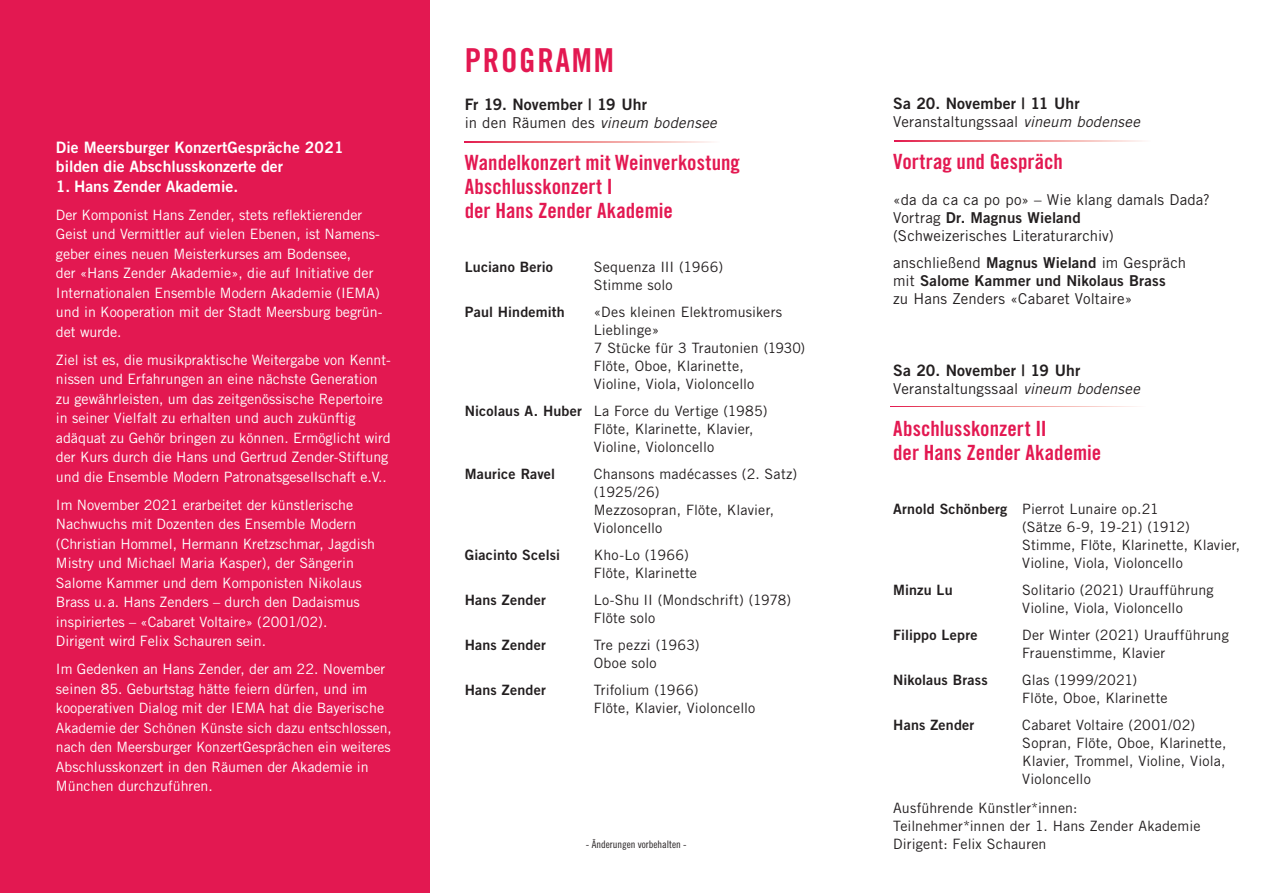
<style>
.page{position:relative;width:1276px;height:893px;background:#fff}
.page>*{position:absolute;margin:0;border:0;box-sizing:border-box;transform-origin:0 0}
.t1{font:33px "Trade Gothic LT Std Bd Cn 20";letter-spacing:.05em;color:#e31851}
.t2{font:21px/24px "Trade Gothic LT Std Bd Cn 20";color:#e31851}
.t3{font:15.75px/19.5px "Trade Gothic LT Std Bd 2";color:#fff}
.t4{font:15.75px "Trade Gothic LT Std Bd 2";letter-spacing:.01em;color:#231f20}
.t5{font:15px/27px "Trade Gothic LT Std";letter-spacing:.01em;color:#231f20}
.t6{font:15px "Trade Gothic LT Std Bd 2";letter-spacing:.01em;color:#231f20}
.t7{font:14.25px/19.5px "Trade Gothic LT Std";color:#fff}
.t8{font:14.25px/18px "Trade Gothic LT Std";letter-spacing:.01em;color:#231f20}
.t9{font:14.25px "Trade Gothic LT Std Bd 2";letter-spacing:.015em;color:#231f20}
.t10{font:10.35px "Trade Gothic LT Std Cn 18";color:#231f20}
.s1{font-style:italic}
.s2{font-size:15px}
.s3{font-family:"Trade Gothic LT Std Bd 2"}
.s4{font-family:"Trade Gothic LT Std"}
</style>
<div class="page">
<div style="left:0;top:0;width:429px;height:893px;background:#e31851"></div>
<svg style="left:895px;top:141px;width:248px;height:1px"></svg>
<svg style="left:464px;top:142px;width:248px;height:1px"></svg>
<svg style="left:890px;top:406px;width:248px;height:1px"></svg>
<p class="t3" style="left:56px;top:137px;width:289px">Die Meersburger KonzertGespräche 2021 bilden die Abschlusskonzerte der</p>
<p class="t3" style="left:56px;top:176px;width:184px">1. Hans Zender Akademie.</p>
<p class="t7" style="left:56px;top:205px;width:328px">Der Komponist Hans Zender, stets reflektierender Geist und Vermittler auf vielen Ebenen, ist Namens&shy;geber eines neuen Meisterkurses am Bodensee,<br>der «Hans Zender Akademie», die auf Initiative der Internationalen Ensemble Modern Akademie (IEMA) und in Kooperation mit der Stadt Meersburg begrün&shy;det wurde.</p>
<p class="t7" style="left:56px;top:350px;width:336px">Ziel ist es, die musikpraktische Weitergabe von Kennt&shy;nissen und Erfahrungen an eine nächste Generation zu gewährleisten, um das zeitgenössische Repertoire in seiner Vielfalt zu erhalten und auch zukünftig adäquat zu Gehör bringen zu können. Ermöglicht wird der Kurs durch die Hans und Gertrud Zender-Stiftung und die Ensemble Modern Patronatsgesellschaft e.V..</p>
<p class="t7" style="left:56px;top:495px;width:320px">Im November 2021 erarbeitet der künstlerische Nachwuchs mit Dozenten des Ensemble Modern (Christian Hommel, Hermann Kretzschmar, Jagdish Mistry und Michael Maria Kasper), der Sängerin Salome Kammer und dem Komponisten Nikolaus Brass u.a. Hans Zenders – durch den Dadaismus inspiriertes – «Cabaret Voltaire» (2001/02).<br>Dirigent wird Felix Schauren sein.</p>
<p class="t7" style="left:56px;top:659px;width:337px">Im Gedenken an Hans Zender, der am 22. November seinen 85. Geburtstag hätte feiern dürfen, und im kooperativen Dialog mit der IEMA hat die Bayerische Akademie der Schönen Künste sich dazu entschlossen, nach den Meersburger KonzertGesprächen ein weiteres Abschlusskonzert in den Räumen der Akademie in München durchzuführen.</p>
<h1 class="t1" style="left:465px;top:40px;width:151px">PROGRAMM</h1>
<p class="t4" style="left:465px;top:94px;width:184px">Fr 19. November | 19 Uhr</p>
<p class="t5" style="left:465px;top:109px;width:257px">i n d e n R ä u m e n d e s <span class="s1">vineum bodensee</span></p>
<h2 class="t2" style="left:465px;top:150px;width:277px">Wandelkonzert mit Weinverkostung<br>Abschlusskonzert I<br>der Hans Zender Akademie</h2>
<p class="t9" style="left:465px;top:258px;width:90px">Luciano Berio</p>
<p class="t8" style="left:594px;top:258px;width:131px">Sequenza III (1966)<br>Stimme solo</p>
<p class="t9" style="left:465px;top:303px;width:102px">Paul Hindemith</p>
<p class="t8" style="left:594px;top:303px;width:213px"><span class="s2">«</span>Des kleinen Elektromusikers<br>Lieblinge<span class="s2">»<br></span>7 Stücke für 3 Trautonien (1930)<br>Flöte, Oboe, Klarinette,<br>Violine, Viola, Violoncello</p>
<p class="t8" style="left:594px;top:402px;width:175px;text-indent:-129px"><span class="s3">Nicolaus A. Huber</span> La Force du Vertige (1985)<br>Flöte, Klarinette, Klavier,<br>Violine, Violoncello</p>
<p class="t9" style="left:465px;top:465px;width:92px">Maurice Ravel</p>
<p class="t8" style="left:594px;top:465px;width:205px">Chansons madécasses (2. Satz) (1925/26)<br>Mezzosopran, Flöte, Klavier,<br>Violoncello</p>
<p class="t9" style="left:465px;top:546px;width:97px">Giacinto Scelsi</p>
<p class="t8" style="left:594px;top:546px;width:105px">Kho-Lo (1966)<br>Flöte, Klarinette</p>
<p class="t9" style="left:465px;top:591px;width:83px">Hans Zender</p>
<p class="t8" style="left:594px;top:591px;width:199px">Lo-Shu II (Mondschrift) (1978)<br>Flöte solo</p>
<p class="t9" style="left:465px;top:636px;width:83px">Hans Zender</p>
<p class="t8" style="left:594px;top:636px;width:107px">Tre pezzi (1963)<br>Oboe solo</p>
<p class="t9" style="left:465px;top:681px;width:83px">Hans Zender</p>
<p class="t8" style="left:594px;top:681px;width:163px">Trifolium (1966)<br>Flöte, Klavier, Violoncello</p>
<p class="t4" style="left:893px;top:94px;width:188px">Sa 20. November | 11 Uhr</p>
<p class="t5" style="left:893px;top:108px;width:252px">Veranstaltungssaal <span class="s1">vineum bodensee</span></p>
<h2 class="t2" style="left:893px;top:150px;width:171px">Vortrag und Gespräch</h2>
<p class="t5" style="left:893px;top:186px;width:318px">«da da ca ca po po» – Wie klang damals Dada?</p>
<p class="t6" style="left:893px;top:209px;width:189px"><span class="s4">Vortrag</span> Dr. Magnus Wieland</p>
<p class="t5" style="left:893px;top:222px;width:294px">(Schweizerisches Literaturarchiv) anschließend <span class="s3">Magnus Wieland</span> im Gespräch</p>
<p class="t6" style="left:893px;top:272px;width:274px"><span class="s4">mit</span> Salome Kammer und Nikolaus Brass</p>
<p class="t5" style="left:893px;top:285px;width:241px">zu Hans Zenders «Cabaret Voltaire»</p>
<p class="t4" style="left:893px;top:361px;width:189px">Sa 20. November | 19 Uhr</p>
<p class="t5" style="left:893px;top:375px;width:252px">Veranstaltungssaal <span class="s1">vineum bodensee</span></p>
<h2 class="t2" style="left:893px;top:417px;width:210px">Abschlusskonzert II<br>der Hans Zender Akademie</h2>
<p class="t8" style="left:1022px;top:500px;width:220px;text-indent:-129px"><span class="s3">Arnold Schönberg</span> Pierrot Lunaire op.21<br>(Sätze 6-9, 19-21) (1912)<br>Stimme, Flöte, Klarinette, Klavier, Violine, Viola, Violoncello</p>
<p class="t9" style="left:893px;top:581px;width:61px">Minzu Lu</p>
<p class="t8" style="left:1022px;top:581px;width:193px">Solitario (2021) Uraufführung<br>Violine, Viola, Violoncello</p>
<p class="t9" style="left:893px;top:626px;width:86px">Filippo Lepre</p>
<p class="t8" style="left:1022px;top:626px;width:208px">Der Winter (2021) Uraufführung<br>Frauenstimme, Klavier</p>
<p class="t9" style="left:893px;top:671px;width:96px">Nikolaus Brass</p>
<p class="t8" style="left:1022px;top:671px;width:147px">Glas (1999/2021)<br>Flöte, Oboe, Klarinette</p>
<p class="t9" style="left:893px;top:716px;width:83px">Hans Zender</p>
<p class="t8" style="left:1022px;top:716px;width:206px">Cabaret Voltaire (2001/02)<br>Sopran, Flöte, Oboe, Klarinette,<br>Klavier, Trommel, Violine, Viola,<br>Violoncello</p>
<p class="t8" style="left:893px;top:798px;width:309px">Ausführende Künstler*innen:<br>Teilnehmer*innen der 1. Hans Zender Akademie</p>
<p class="t10" style="left:586px;top:838px;width:102px">- Änderungen vorbehalten -</p>
<p class="t8" style="left:893px;top:834px;width:155px">Dirigent: Felix Schauren</p>
</div>
